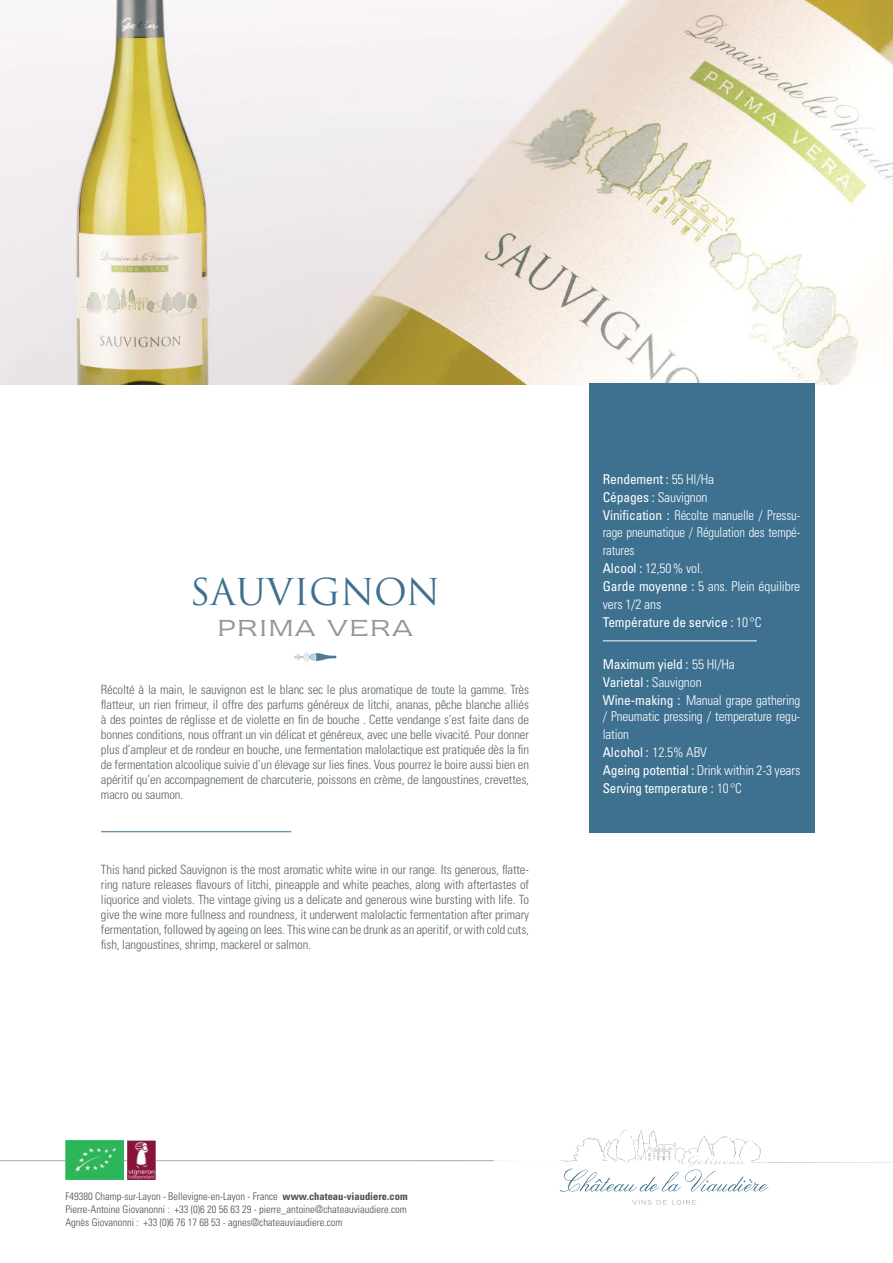
<style>
.page{position:relative;width:893px;height:1263px;background:#fff}
.page>*{position:absolute;margin:0;border:0;box-sizing:border-box;transform-origin:0 0}
.t1{font:36px "Trajan Pro";letter-spacing:.01em;color:#3e7090}
.t2{font:27px "Newtext IT Cby BT";letter-spacing:.08em;color:#969698}
.t3{font:300 condensed 13.5px/18px "Univers LT Std";letter-spacing:-.01em;color:#fff}
.t4{font:300 condensed 13.5px/18px "Univers LT Std";letter-spacing:-.01em;color:#fff;scale:.94 1}
.t5{font:300 condensed 12.75px/15px "Univers LT Std";letter-spacing:-.01em;color:#586662;text-align:justify}
.t6{font:300 condensed 10.5px/12.6px "Univers LT Std";color:#4e4b4c;text-align:justify}
.s1{font-weight:400}
.s2{font-weight:700}
</style>
<div class="page">
<svg style="left:632px;top:1200px;width:64px;height:4px"></svg>
<svg style="left:410px;top:1129px;width:483px;height:62px"></svg>
<hr style="left:0;top:1160px;width:494px;height:1px;background:#aaaaac">
<svg style="left:294px;top:653px;width:42px;height:8px"></svg>
<img style="left:0;top:0;width:893px;height:385px">
<div style="left:589px;top:384px;width:225px;height:449px;background:#3e7090"></div>
<hr style="left:603px;top:641px;width:154px;height:1px;background:#fff">
<hr style="left:101px;top:831px;width:190px;height:1px;background:#3e7090">
<img style="left:128px;top:1141px;width:28px;height:38px">
<img style="left:65px;top:1141px;width:58px;height:38px">
<h1 class="t1" style="left:190px;top:569px;width:252px">SAUVIGNON</h1>
<h2 class="t2" style="left:218px;top:612px;width:196px">PRIMA VERA</h2>
<p class="t5" style="left:101px;top:682px;width:430px">Récolté à la main, le sauvignon est le blanc sec le plus aromatique de toute la gamme. Très flatteur, un rien frimeur, il offre des parfums généreux de litchi, ananas, pêche blanche alliés à des pointes de réglisse et de violette en fin de bouche . Cette vendange s’est faite dans de bonnes conditions, nous offrant un vin délicat et généreux, avec une belle vivacité. Pour donner plus d’ampleur et de rondeur en bouche, une fermentation malolactique est pratiquée dès la fin de fermentation alcoolique suivie d’un élevage sur lies fines. Vous pourrez le boire aussi bien en apéritif qu’en accompagnement de charcuterie, poissons en crème, de langoustines, crevettes, macro ou saumon.</p>
<p class="t5" style="left:101px;top:862px;width:430px">This hand picked Sauvignon is the most aromatic white wine in our range. Its generous, flatte&shy;ring nature releases flavours of litchi, pineapple and white peaches, along with aftertastes of liquorice and violets. The vintage giving us a delicate and generous wine bursting with life. To give the wine more fullness and roundness, it underwent malolactic fermentation after primary fermentation, followed by ageing on lees. This wine can be drunk as an aperitif, or with cold cuts, fish, langoustines, shrimp, mackerel or salmon.</p>
<p class="t3" style="left:603px;top:471px;width:199px"><span class="s1">Rendement :</span> 55 Hl/Ha<br><span class="s1">Cépages :</span> Sauvignon<br><span class="s1">Vinification :</span> Récolte manuelle / Pressu-</p>
<p class="t4" style="left:603px;top:523px;width:212px">rage pneumatique / Régulation des tempé&shy;ratures<br><span class="s1">Alcool :</span> 12,50% vol.<br><span class="s1">Garde moyenne :</span> 5 ans. Plein équilibre vers 1/2 ans<br><span class="s1">Température de service :</span> 10°C</p>
<p class="t3" style="left:603px;top:655px;width:199px"><span class="s1">Maximum yield :</span> 55 Hl/Ha<br><span class="s1">Varietal :</span> Sauvignon<br><span class="s1">Wine-making :</span> Manual grape gathering</p>
<p class="t3" style="left:603px;top:707px;width:199px">/ Pneumatic pressing / temperature regu&shy;lation<br><span class="s1">Alcohol :</span> 12.5% ABV<br><span class="s1">Ageing potential :</span> Drink within 2-3 years<br><span class="s1">Serving temperature :</span> 10°C</p>
<p class="t6" style="left:65px;top:1190px;width:344px">F49380 Champ-sur-Layon - Bellevigne-en-Layon - France <span class="s2">www.chateau-viaudiere.com </span>Pierre-Antoine Giovanonni : +33 (0)6 20 56 63 29 - pierre_antoine@chateauviaudiere.com Agnès Giovanonni : +33 (0)6 76 17 68 53 - agnes@chateauviaudiere.com</p>
</div>
